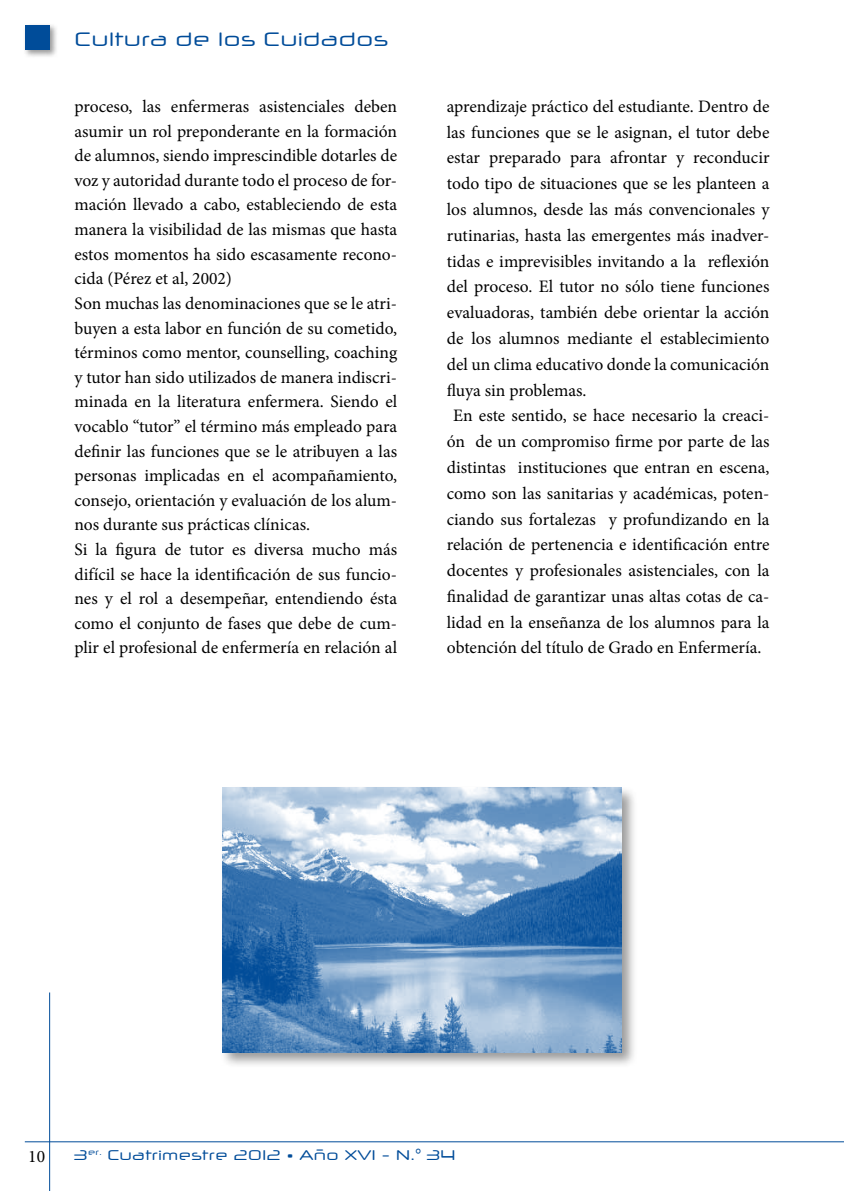
<style>
.page{position:relative;width:844px;height:1191px;background:#fff}
.page>*{position:absolute;margin:0;border:0;box-sizing:border-box;transform-origin:0 0}
.t1{font:19.25px "Neuropol X Free";color:#004c99}
.t2{font:17.5px/24.7px "Minion Pro";color:#000}
.t3{font:14px "Neuropol X Free";color:#004c99}
</style>
<div class="page">
<hr style="left:49px;top:992px;width:1px;height:199px;background:#004c99">
<hr style="left:25px;top:1141px;width:818px;height:1px;background:#004c99">
<div style="left:23px;top:23px;width:36px;height:36px;background:#000;opacity:.4"></div>
<div style="left:25px;top:25px;width:25px;height:25px;background:#004c99"></div>
<div style="left:220px;top:785px;width:418px;height:283px;background:#000;opacity:.4"></div>
<img style="left:222px;top:788px;width:399px;height:264px">
<p class="t1" style="left:74px;top:27px;width:315px">Cultura de los Cuidados</p>
<p class="t2" style="left:74px;top:94px;width:324px">proceso, las enfermeras asistenciales deben asumir un rol preponderante en la formación de alumnos, siendo imprescindible dotarles de voz y autoridad durante todo el proceso de for&shy;mación llevado a cabo, estableciendo de esta manera la visibilidad de las mismas que hasta estos momentos ha sido escasamente recono&shy;cida (Pérez et al, 2002)<br>Son muchas las denominaciones que se le atri&shy;buyen a esta labor en función de su cometido, términos como mentor, counselling, coaching y tutor han sido utilizados de manera indiscri&shy;minada en la literatura enfermera. Siendo el vocablo “tutor” el término más empleado para definir las funciones que se le atribuyen a las personas implicadas en el acompañamiento, consejo, orientación y evaluación de los alum&shy;nos durante sus prácticas clínicas.<br>Si la figura de tutor es diversa mucho más difícil se hace la identificación de sus funcio&shy;nes y el rol a desempeñar, entendiendo ésta como el conjunto de fases que debe de cum&shy;plir el profesional de enfermería en relación al</p>
<p class="t2" style="left:446px;top:94px;width:324px">aprendizaje práctico del estudiante. Dentro de</p>
<p class="t2" style="left:446px;top:120px;width:324px">las funciones que se le asignan, el tutor debe</p>
<p class="t2" style="left:446px;top:146px;width:324px">estar preparado para afrontar y reconducir</p>
<p class="t2" style="left:446px;top:171px;width:324px">todo tipo de situaciones que se les planteen a</p>
<p class="t2" style="left:446px;top:197px;width:324px">los alumnos, desde las más convencionales y</p>
<p class="t2" style="left:446px;top:223px;width:324px">rutinarias, hasta las emergentes más inadver-</p>
<p class="t2" style="left:446px;top:249px;width:324px">tidas e imprevisibles invitando a la reflexión</p>
<p class="t2" style="left:446px;top:274px;width:324px">del proceso. El tutor no sólo tiene funciones</p>
<p class="t2" style="left:446px;top:300px;width:324px">evaluadoras, también debe orientar la acción</p>
<p class="t2" style="left:446px;top:326px;width:324px">de los alumnos mediante el establecimiento</p>
<p class="t2" style="left:446px;top:352px;width:324px">del un clima educativo donde la comunicación</p>
<p class="t2" style="left:446px;top:378px;width:141px">fluya sin problemas.</p>
<p class="t2" style="left:453px;top:403px;width:318px">En este sentido, se hace necesario la creaci-</p>
<p class="t2" style="left:446px;top:429px;width:324px">ón de un compromiso firme por parte de las</p>
<p class="t2" style="left:446px;top:455px;width:324px">distintas instituciones que entran en escena,</p>
<p class="t2" style="left:446px;top:481px;width:324px">como son las sanitarias y académicas, poten-</p>
<p class="t2" style="left:446px;top:506px;width:324px">ciando sus fortalezas y profundizando en la</p>
<p class="t2" style="left:446px;top:532px;width:324px">relación de pertenencia e identificación entre</p>
<p class="t2" style="left:446px;top:558px;width:324px">docentes y profesionales asistenciales, con la</p>
<p class="t2" style="left:446px;top:584px;width:324px">finalidad de garantizar unas altas cotas de ca-</p>
<p class="t2" style="left:446px;top:610px;width:324px">lidad en la enseñanza de los alumnos para la</p>
<p class="t2" style="left:446px;top:635px;width:316px">obtención del título de Grado en Enfermería.</p>
<p class="t2" style="left:28px;top:1144px;width:18px">10</p>
<p class="t3" style="left:74px;top:1146px;width:383px">3<sup>er.</sup> Cuatrimestre 2012 • Año XVI - N.° 34</p>
</div>
